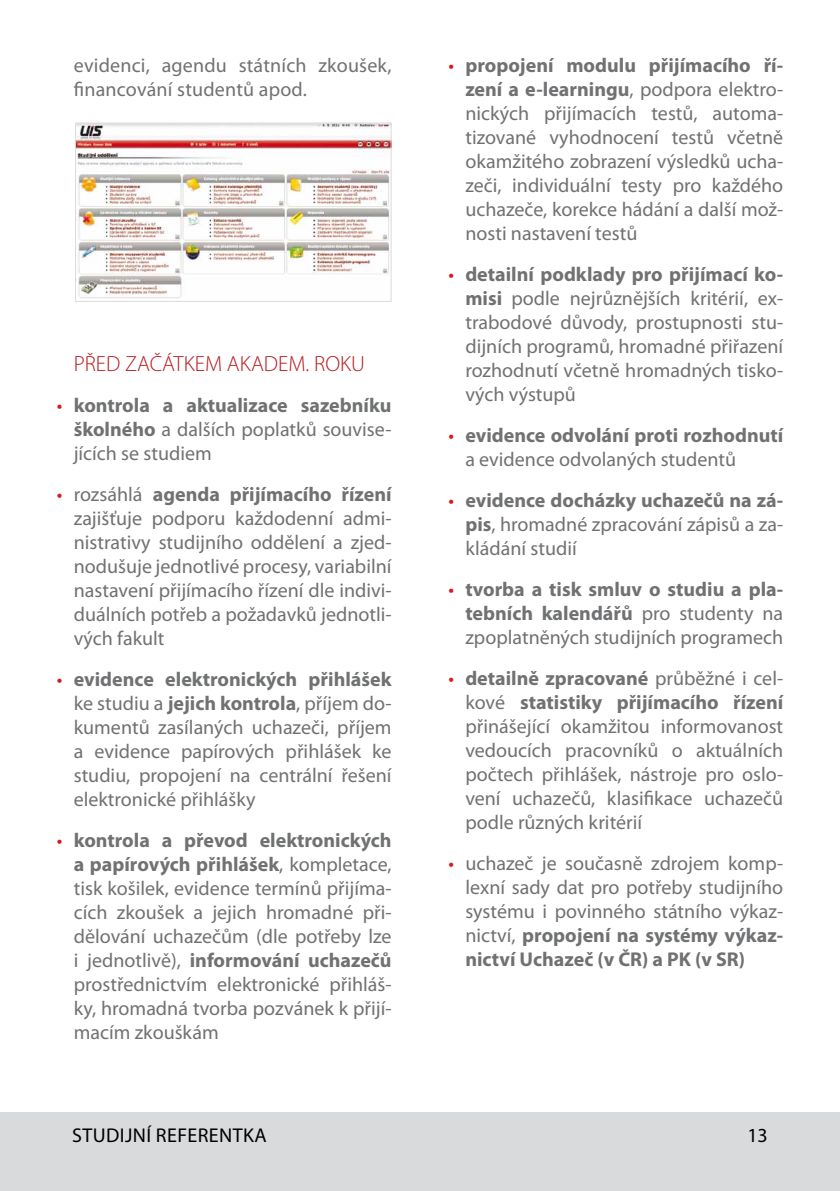
<style>
.page{position:relative;width:840px;height:1191px;background:#fff}
.page>*{position:absolute;margin:0;border:0;box-sizing:border-box;transform-origin:0 0}
.t1{font:300 22px "Myriad Pro";color:#b71a1d}
.t2{font:20px/24px "Myriad Pro";color:#707172;text-align:justify}
.t3{font:700 20px/24px "Myriad Pro";color:#707172}
.t4{font:20px "Myriad Pro";letter-spacing:.02em;color:#000}
.s1{color:#da181b}
.s2{font-weight:700}
.s3{font-weight:400;color:#da181b}
.s4{font-weight:400}
</style>
<div class="page">
<div style="left:0;top:1076px;width:839px;height:115px;background:#d9dadb"></div>
<div style="left:0;top:0;width:839px;height:1111px;background:#fff"></div>
<img style="left:77px;top:124px;width:312px;height:174px">
<div style="left:75px;top:122px;width:316px;height:180px;border:1px solid #dbdcdd"></div>
<p class="t2" style="left:74px;top:53px;width:319px">evidenci, agendu státních zkoušek, financování studentů apod.</p>
<p class="t1" style="left:74px;top:352px;width:292px">PŘED ZAČÁTKEM AKADEM. ROKU</p>
<p class="t2" style="left:74px;top:393px;width:319px;text-indent:-17px"><span class="s1">•</span> <span class="s2">kontrola a aktualizace sazebníku školného</span> a dalších poplatků souvise&shy;jících se studiem</p>
<p class="t2" style="left:74px;top:482px;width:319px;text-indent:-17px"><span class="s1">•</span> rozsáhlá <span class="s2">agenda přijímacího řízení </span>zajišťuje podporu každodenní admi&shy;nistrativy studijního oddělení a zjed&shy;nodušuje jednotlivé procesy, variabilní nastavení přijímacího řízení dle indivi&shy;duálních potřeb a požadavků jednotli&shy;vých fakult</p>
<p class="t2" style="left:74px;top:667px;width:319px;text-indent:-17px"><span class="s1">•</span> <span class="s2">evidence elektronických přihlášek </span>ke studiu a <span class="s2">jejich kontrola</span>, příjem do&shy;kumentů zasílaných uchazeči, příjem a evidence papírových přihlášek ke studiu, propojení na centrální řešení elektronické přihlášky</p>
<p class="t2" style="left:74px;top:828px;width:319px;text-indent:-17px"><span class="s1">•</span> <span class="s2">kontrola a převod elektronických a papírových přihlášek</span>, kompletace, tisk košilek, evidence termínů přijíma&shy;cích zkoušek a jejich hromadné při&shy;dělování uchazečům (dle potřeby lze i jednotlivě), <span class="s2">informování uchazečů </span>prostřednictvím elektronické přihláš&shy;ky, hromadná tvorba pozvánek k přijí&shy;macím zkouškám</p>
<p class="t2" style="left:465px;top:53px;width:319px;text-indent:-17px"><span class="s1">•</span> <span class="s2">propojení modulu přijímacího ří&shy;zení a e-learningu</span>, podpora elektro&shy;nických přijímacích testů, automa&shy;tizované vyhodnocení testů včetně okamžitého zobrazení výsledků ucha&shy;zeči, individuální testy pro každého uchazeče, korekce hádání a další mož&shy;nosti nastavení testů</p>
<p class="t2" style="left:465px;top:262px;width:319px;text-indent:-17px"><span class="s1">•</span> <span class="s2">detailní podklady pro přijímací ko&shy;misi</span> podle nejrůznějších kritérií, ex&shy;trabodové důvody, prostupnosti stu&shy;dijních programů, hromadné přiřazení rozhodnutí včetně hromadných tisko&shy;vých výstupů</p>
<p class="t3" style="left:465px;top:422px;width:319px;text-indent:-17px"><span class="s3">•</span> evidence odvolání proti rozhodnutí <span class="s4">a evidence odvolaných studentů</span></p>
<p class="t2" style="left:465px;top:488px;width:319px;text-indent:-17px"><span class="s1">•</span> <span class="s2">evidence docházky uchazečů na zá&shy;pis</span>, hromadné zpracování zápisů a za&shy;kládání studií</p>
<p class="t2" style="left:465px;top:577px;width:319px;text-indent:-17px"><span class="s1">•</span> <span class="s2">tvorba a tisk smluv o studiu a pla&shy;tebních kalendářů</span> pro studenty na zpoplatněných studijních programech</p>
<p class="t2" style="left:465px;top:666px;width:319px;text-indent:-17px"><span class="s1">•</span> <span class="s2">detailně zpracované</span> průběžné i cel&shy;kové <span class="s2">statistiky přijímacího řízení </span>přinášející okamžitou informovanost vedoucích pracovníků o aktuálních počtech přihlášek, nástroje pro oslo&shy;vení uchazečů, klasifikace uchazečů podle různých kritérií</p>
<p class="t2" style="left:465px;top:851px;width:319px;text-indent:-17px"><span class="s1">•</span> uchazeč je současně zdrojem komp&shy;lexní sady dat pro potřeby studijního systému i povinného státního výkaz&shy;nictví, <span class="s2">propojení na systémy výkaz&shy;nictví Uchazeč (v ČR) a PK (v SR)</span></p>
<p class="t4" style="left:72px;top:1122px;width:22px">Studijn</p>
<p class="t4" style="left:146px;top:1122px;width:53px">í referent</p>
<p class="t4" style="left:243px;top:1122px;width:25px">ka</p>
<p class="t4" style="left:747px;top:1122px;width:22px">13</p>
</div>
